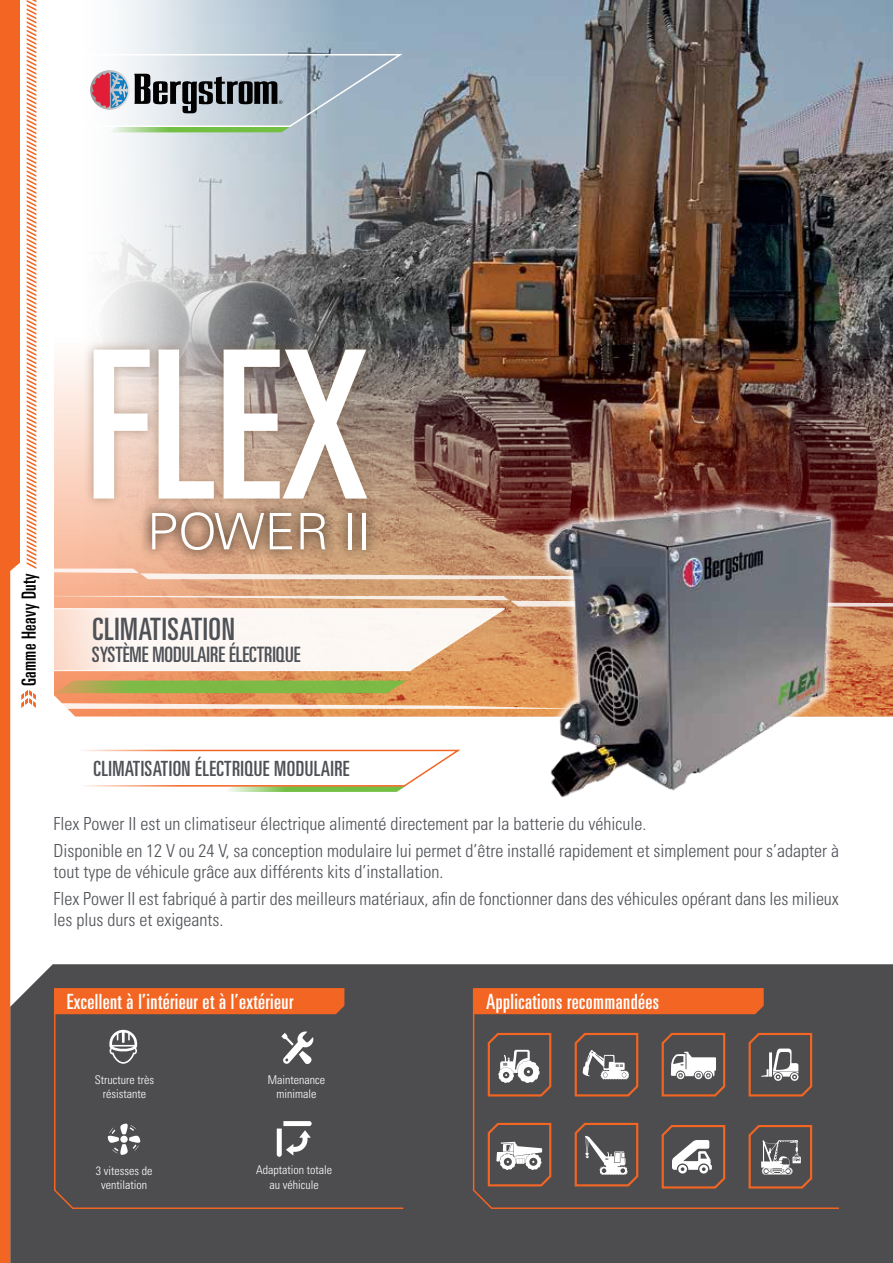
<style>
.page{position:relative;width:893px;height:1263px;background:#fff}
.page>*{position:absolute;margin:0;border:0;box-sizing:border-box;transform-origin:0 0}
.t1{font:ultra-condensed 206.4px "Univers LT Std";color:#fff}
.t2{font:300 50.25px "Univers LT Std";color:#fff}
.t3{font:ultra-condensed 30.75px "Univers LT Std";letter-spacing:.02em;color:#4e5156}
.t4{font:ultra-condensed 21.3px "Univers LT Std";color:#4e5156}
.t5{font:ultra-condensed 21px "Univers LT Std";letter-spacing:.02em;color:#fff}
.t6{font:ultra-condensed 21px "Univers LT Std";letter-spacing:.02em;color:#4e5156}
.t7{font:ultra-condensed 19.5px "Univers LT Std";letter-spacing:.02em;color:#000}
.t8{font:300 condensed 18px/27.8px "Univers LT Std";color:#4e5156}
.t9{font:300 condensed 12px/14.4px "Univers LT Std";color:#fff;text-align:center}
</style>
<div class="page">
<img style="left:0;top:0;width:893px;height:1263px">
<p class="t7" style="left:18px;top:686px;width:115px;rotate:-90deg">Gamme Heavy Duty</p>
<h1 class="t1" style="left:86px;top:308px;width:284px">FLEX</h1>
<h2 class="t2" style="left:147px;top:501px;width:225px">POWER II</h2>
<h3 class="t3" style="left:93px;top:611px;width:144px">CLIMATISATION</h3>
<p class="t4" style="left:92px;top:643px;width:210px">SYSTÈME MODULAIRE ÉLECTRIQUE</p>
<p class="t6" style="left:94px;top:756px;width:258px">CLIMATISATION ÉLECTRIQUE MODULAIRE</p>
<p class="t8" style="left:54px;top:809px;width:787px">Flex Power II est un climatiseur électrique alimenté directement par la batterie du véhicule.<br>Disponible en 12 V ou 24 V, sa conception modulaire lui permet d’être installé rapidement et simplement pour s’adapter à</p>
<p class="t8" style="left:54px;top:857px;width:787px">tout type de véhicule grâce aux différents kits d’installation.<br>Flex Power II est fabriqué à partir des meilleurs matériaux, afin de fonctionner dans des véhicules opérant dans les milieux</p>
<p class="t8" style="left:54px;top:905px;width:171px">les plus durs et exigeants.</p>
<p class="t5" style="left:67px;top:989px;width:228px">Excellent à l’intérieur et à l’extérieur</p>
<p class="t5" style="left:486px;top:989px;width:175px">Applications recommandées</p>
<p class="t9" style="left:95px;top:1072px;width:61px">Structure très résistante</p>
<p class="t9" style="left:96px;top:1163px;width:58px">3 vitesses de ventilation</p>
<p class="t9" style="left:268px;top:1072px;width:59px">Maintenance minimale</p>
<p class="t9" style="left:256px;top:1163px;width:77px">Adaptation totale au véhicule</p>
</div>
